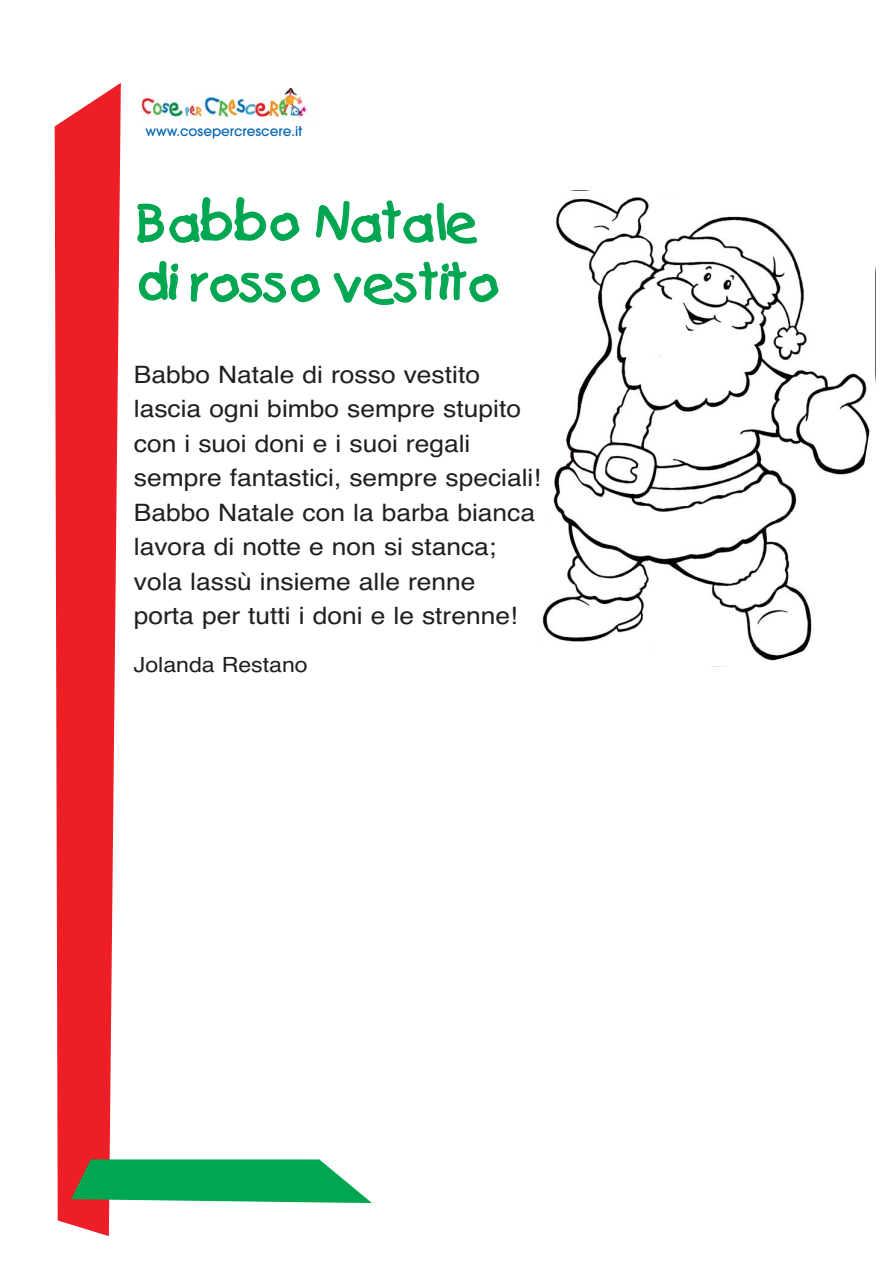
<style>
.page{position:relative;width:893px;height:1263px;background:#fff}
.page>*{position:absolute;margin:0;border:0;box-sizing:border-box;transform-origin:0 0}
.t1{font:48px/61.3px "Kids";color:#00a650}
.t2{font:24px/34.5px "Helvetica";color:#231f20;scale:1.1 1}
.t3{font:21px "Helvetica";color:#231f20;scale:1.1 1}
.t4{font:500 13.5px "Avant Garde";color:#0066b3}
</style>
<div class="page">
<svg style="left:55px;top:83px;width:66px;height:1153px;background:#ef3d43"></svg>
<svg style="left:71px;top:1159px;width:301px;height:44px;background:#2aab64"></svg>
<img style="left:142px;top:89px;width:166px;height:32px">
<img style="left:542px;top:197px;width:328px;height:464px">
<p class="t4" style="left:145px;top:126px;width:158px">www.cosepercrescere.it</p>
<h1 class="t1" style="left:137px;top:195px;width:366px">Babbo Natale di rosso vestito</h1>
<p class="t2" style="left:134px;top:359px;width:371px">Babbo Natale di rosso vestito lascia ogni bimbo sempre stupito con i suoi doni e i suoi regali sempre fantastici, sempre speciali!<br>Babbo Natale con la barba bianca lavora di notte e non si stanca; vola lassù insieme alle renne porta per tutti i doni e le strenne!</p>
<p class="t3" style="left:134px;top:657px;width:160px">Jolanda Restano</p>
</div>
